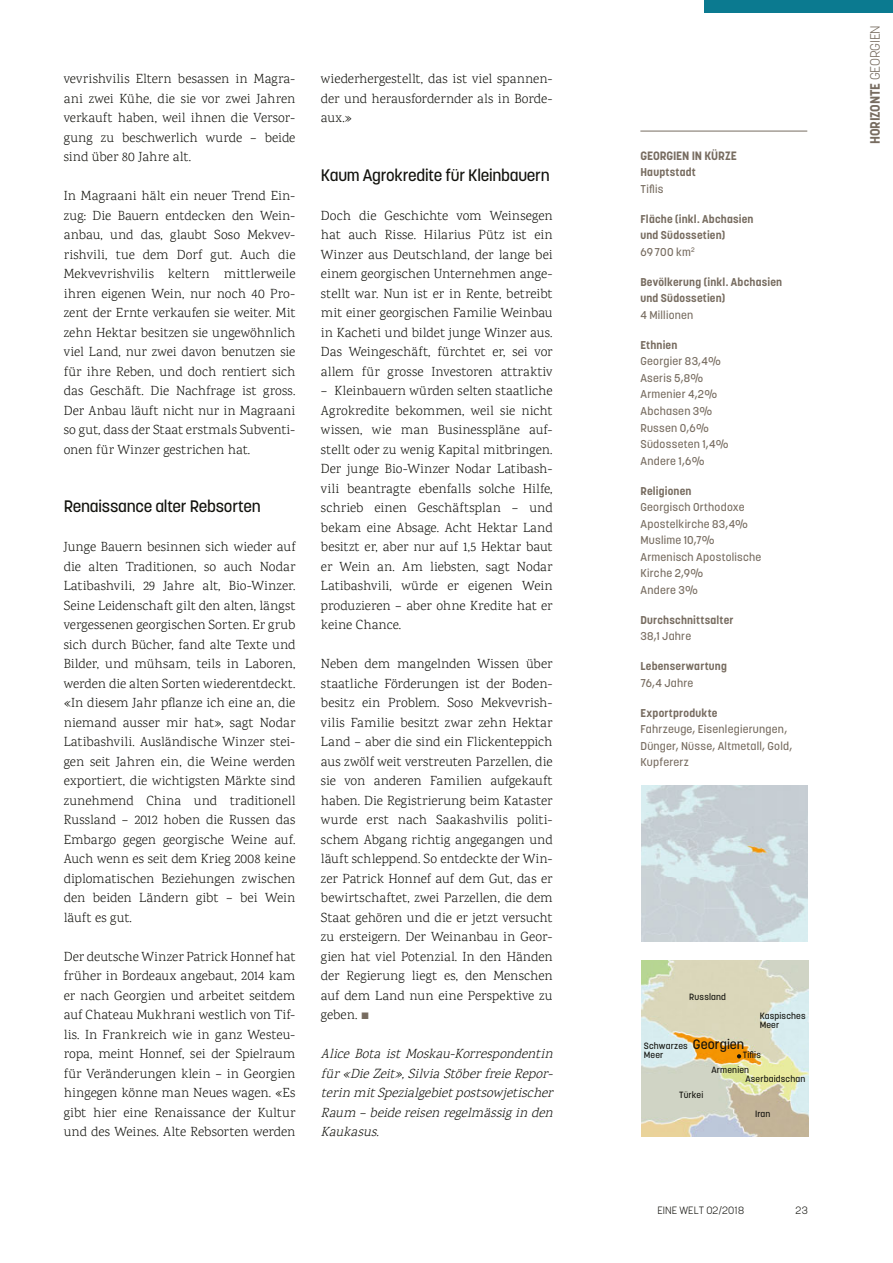
<style>
.page{position:relative;width:893px;height:1263px;background:#fff}
.page>*{position:absolute;margin:0;border:0;box-sizing:border-box;transform-origin:0 0}
.t1{font:500 16.5px "Korolev";letter-spacing:-.015em;color:#12120d}
.t2{font:300 13.5px/19.5px "Karma";color:#12120d;text-align:justify}
.t3{font:italic 300 13.5px/19.5px "Karma";color:#12120d;text-align:justify}
.t4{font:700 13.5px "Korolev";letter-spacing:-.01em;color:#776c60}
.t5{font:500 13.5px "Korolev";color:#12120d}
.t6{font:700 12px "Korolev";letter-spacing:-.005em;color:#776c60}
.t7{font:500 11.25px/16.5px "Korolev";letter-spacing:.02em;color:#776c60}
.t8{font:700 11.25px/16.5px "Korolev";letter-spacing:.02em;color:#776c60}
.t9{font:300 10.5px "Korolev";color:#12120d}
.t10{font:500 9px/9px "Korolev";letter-spacing:.015em;color:#12120d}
.s1{font-weight:500}
.s2{font-weight:300}
</style>
<div class="page">
<hr style="left:640px;top:131px;width:167px;height:1px;background:#776c60">
<img style="left:641px;top:786px;width:167px;height:155px">
<img style="left:641px;top:960px;width:167px;height:176px">
<svg style="left:737px;top:1054px;width:4px;height:4px"></svg>
<div style="left:704px;top:0;width:189px;height:13px;background:#0b7a90"></div>
<p class="t2" style="left:64px;top:70px;width:233px">vevrishvilis Eltern besassen in Magra&shy;ani zwei Kühe, die sie vor zwei Jahren verkauft haben, weil ihnen die Versor&shy;gung zu beschwerlich wurde – beide sind über 80 Jahre alt.</p>
<p class="t2" style="left:64px;top:187px;width:233px">In Magraani hält ein neuer Trend Ein&shy;zug: Die Bauern entdecken den Wein&shy;anbau, und das, glaubt Soso Mekvev&shy;rishvili, tue dem Dorf gut. Auch die Mekvevrishvilis keltern mittlerweile ihren eigenen Wein, nur noch 40 Pro&shy;zent der Ernte verkaufen sie weiter. Mit zehn Hektar besitzen sie ungewöhnlich viel Land, nur zwei davon benutzen sie für ihre Reben, und doch rentiert sich das Geschäft. Die Nachfrage ist gross.<br>Der Anbau läuft nicht nur in Magraani so gut, dass der Staat erstmals Subventi&shy;onen für Winzer gestrichen hat.</p>
<p class="t1" style="left:64px;top:496px;width:198px">Renaissance alter Rebsorten</p>
<p class="t2" style="left:64px;top:538px;width:233px">Junge Bauern besinnen sich wieder auf die alten Traditionen, so auch Nodar Latibashvili, 29 Jahre alt, Bio-Winzer.<br>Seine Leidenschaft gilt den alten, längst vergessenen georgischen Sorten. Er grub sich durch Bücher, fand alte Texte und Bilder, und mühsam, teils in Laboren, werden die alten Sorten wiederentdeckt. «In diesem Jahr pflanze ich eine an, die niemand ausser mir hat», sagt Nodar Latibashvili. Ausländische Winzer stei&shy;gen seit Jahren ein, die Weine werden exportiert, die wichtigsten Märkte sind zunehmend China und traditionell Russland – 2012 hoben die Russen das Embargo gegen georgische Weine auf.<br>Auch wenn es seit dem Krieg 2008 keine diplomatischen Beziehungen zwischen den beiden Ländern gibt – bei Wein läuft es gut.</p>
<p class="t2" style="left:64px;top:948px;width:233px">Der deutsche Winzer Patrick Honnef hat früher in Bordeaux angebaut, 2014 kam er nach Georgien und arbeitet seitdem auf Chateau Mukhrani westlich von Tif&shy;lis. In Frankreich wie in ganz Westeu&shy;ropa, meint Honnef, sei der Spielraum für Veränderungen klein – in Georgien hingegen könne man Neues wagen. «Es gibt hier eine Renaissance der Kultur und des Weines. Alte Rebsorten werden</p>
<p class="t2" style="left:321px;top:70px;width:233px">wiederhergestellt, das ist viel spannen&shy;der und herausfordernder als in Borde&shy;aux.»</p>
<p class="t1" style="left:321px;top:165px;width:230px">Kaum Agrokredite für Kleinbauern</p>
<p class="t2" style="left:321px;top:207px;width:233px">Doch die Geschichte vom Weinsegen hat auch Risse. Hilarius Pütz ist ein Winzer aus Deutschland, der lange bei einem georgischen Unternehmen ange&shy;stellt war. Nun ist er in Rente, betreibt mit einer georgischen Familie Weinbau in Kacheti und bildet junge Winzer aus.<br>Das Weingeschäft, fürchtet er, sei vor allem für grosse Investoren attraktiv</p>
<p class="t2" style="left:321px;top:382px;width:233px">– Kleinbauern würden selten staatliche Agrokredite bekommen, weil sie nicht wissen, wie man Businesspläne auf&shy;stellt oder zu wenig Kapital mitbringen.<br>Der junge Bio-Winzer Nodar Latibash&shy;vili beantragte ebenfalls solche Hilfe, schrieb einen Geschäftsplan – und bekam eine Absage. Acht Hektar Land besitzt er, aber nur auf 1,5 Hektar baut er Wein an. Am liebsten, sagt Nodar Latibashvili, würde er eigenen Wein produzieren – aber ohne Kredite hat er keine Chance.</p>
<p class="t2" style="left:321px;top:655px;width:233px">Neben dem mangelnden Wissen über staatliche Förderungen ist der Boden&shy;besitz ein Problem. Soso Mekvevrish&shy;vilis Familie besitzt zwar zehn Hektar Land – aber die sind ein Flickenteppich aus zwölf weit verstreuten Parzellen, die sie von anderen Familien aufgekauft haben. Die Registrierung beim Kataster wurde erst nach Saakashvilis politi&shy;schem Abgang richtig angegangen und läuft schleppend. So entdeckte der Win&shy;zer Patrick Honnef auf dem Gut, das er bewirtschaftet, zwei Parzellen, die dem Staat gehören und die er jetzt versucht zu ersteigern. Der Weinanbau in Geor&shy;gien hat viel Potenzial. In den Händen der Regierung liegt es, den Menschen auf dem Land nun eine Perspektive zu geben.</p>
<p class="t3" style="left:321px;top:1045px;width:238px">Alice Bota ist Moskau-Korrespondentin für«DieZeit»,SilviaStöberfreieRepor&shy;terinmitSpezialgebietpostsowjetischer Raum –beidereisenregelmässiginden Kaukasus.</p>
<p class="t6" style="left:640px;top:148px;width:98px">GEORGIEN IN KÜRZE</p>
<p class="t8" style="left:640px;top:164px;width:57px">Hauptstadt</p>
<p class="t7" style="left:640px;top:181px;width:24px">Tiflis</p>
<p class="t8" style="left:640px;top:211px;width:115px">Fläche (inkl. Abchasien und Südossetien)<br><span class="s1">69700 km</span><sup>2</sup></p>
<p class="t8" style="left:640px;top:274px;width:143px">Bevölkerung (inkl. Abchasien und Südossetien)</p>
<p class="t7" style="left:640px;top:307px;width:54px">4 Millionen</p>
<p class="t8" style="left:640px;top:337px;width:39px">Ethnien</p>
<p class="t7" style="left:640px;top:353px;width:90px">Georgier 83,4%<br>Aseris 5,8%<br>Armenier 4,2%<br>Abchasen 3%<br>Russen 0,6%<br>Südosseten 1,4%<br>Andere 1,6%</p>
<p class="t8" style="left:640px;top:482px;width:53px">Religionen</p>
<p class="t7" style="left:640px;top:499px;width:122px">Georgisch Orthodoxe<br>Apostelkirche 83,4%<br>Muslime 10,7%<br>Armenisch Apostolische<br>Kirche 2,9%<br>Andere 3%</p>
<p class="t8" style="left:640px;top:611px;width:95px">Durchschnittsalter</p>
<p class="t7" style="left:640px;top:628px;width:52px">38,1 Jahre</p>
<p class="t8" style="left:640px;top:658px;width:88px">Lebenserwartung</p>
<p class="t7" style="left:640px;top:674px;width:55px">76,4 Jahre</p>
<p class="t8" style="left:640px;top:704px;width:79px">Exportprodukte</p>
<p class="t7" style="left:640px;top:721px;width:153px">Fahrzeuge, Eisenlegierungen,<br>Dünger, Nüsse, Altmetall, Gold,<br>Kupfererz</p>
<p class="t4" style="left:866px;top:144px;width:120px;rotate:-90deg">HORIZONTE <span class="s2">GEORGIEN</span></p>
<p class="t10" style="left:689px;top:992px;width:38px">Russland</p>
<p class="t10" style="left:760px;top:1011px;width:47px">Kaspisches<br>Meer</p>
<p class="t10" style="left:743px;top:1050px;width:20px">Tiflis</p>
<p class="t5" style="left:693px;top:1035px;width:53px">Georgien</p>
<p class="t10" style="left:644px;top:1042px;width:45px">Schwarzes<br>Meer</p>
<p class="t10" style="left:679px;top:1090px;width:26px">Türkei</p>
<p class="t10" style="left:711px;top:1065px;width:39px">Armenien</p>
<p class="t10" style="left:745px;top:1074px;width:61px">Aserbaidschan</p>
<p class="t10" style="left:755px;top:1109px;width:17px">Iran</p>
<p class="t9" style="left:657px;top:1204px;width:88px">EINE WELT 02/2018</p>
<p class="t9" style="left:796px;top:1204px;width:14px">23</p>
</div>
